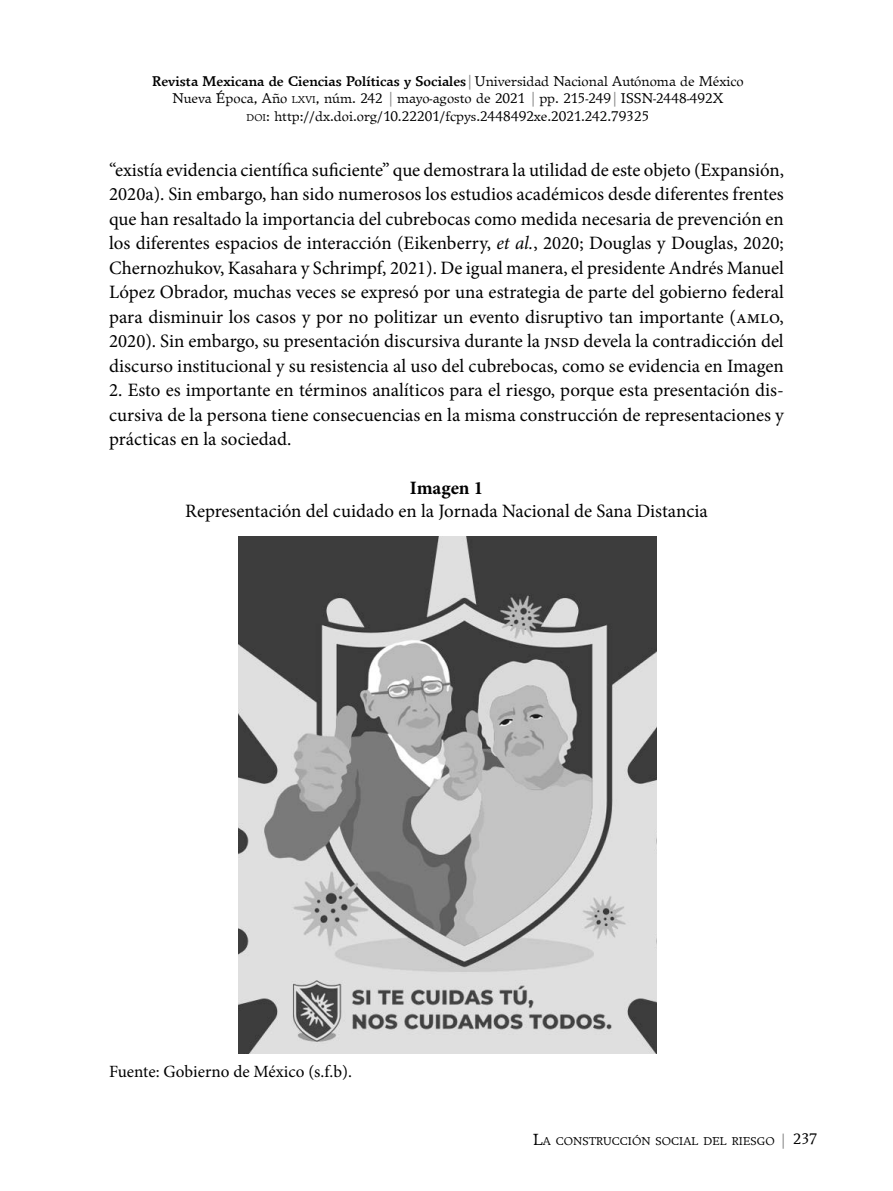
<style>
.page{position:relative;width:893px;height:1191px;background:#fff}
.page>*{position:absolute;margin:0;border:0;box-sizing:border-box;transform-origin:0 0}
.t1{font:20.12px "Minion Pro";letter-spacing:-.005em;color:#000}
.t2{font:18.9px/24.5px "Minion Pro";color:#000;text-align:justify}
.t3{font:700 18.9px "Minion Pro";color:#000}
.t4{font:17.15px "Minion Pro";letter-spacing:-.005em;color:#000}
.t5{font:14.53px/17.5px "Breughel T";color:#000;text-align:center}
.t6{font:11.72px "Breughel T";color:#000}
.s1{font-weight:700}
.s2{color:#878787}
.s3{font-size:10.15px}
.s4{font-style:italic}
.s5{font-size:16.62px}
.s6{font-size:15.75px}
</style>
<div class="page">
<img style="left:238px;top:536px;width:419px;height:517px">
<p class="t5" style="left:152px;top:72px;width:593px"><span class="s1">Revista Mexicana de Ciencias Políticas y Sociales</span><span class="s2">⎥</span> Universidad Nacional Autónoma de México<br>Nueva Época, Año <span class="s3">LXVI</span>, núm. 242 <span class="s2">⎥</span> mayo-agosto de 2021 <span class="s2">⎥</span> pp. 215-249<span class="s2">⎥</span> ISSN-2448-492X<br><span class="s3">DOI</span>: http://dx.doi.org/10.22201/fcpys.2448492xe.2021.242.79325</p>
<p class="t2" style="left:109px;top:158px;width:676px">“existía evidencia científica suficiente” que demostrara la utilidad de este objeto (Expansión, 2020a). Sin embargo, han sido numerosos los estudios académicos desde diferentes frentes que han resaltado la importancia del cubrebocas como medida necesaria de prevención en los diferentes espacios de interacción (Eikenberry, <span class="s4">et al.</span>, 2020; Douglas y Douglas, 2020; Chernozhukov, Kasahara y Schrimpf, 2021). De igual manera, el presidente Andrés Manuel López Obrador, muchas veces se expresó por una estrategia de parte del gobierno federal para disminuir los casos y por no politizar un evento disruptivo tan importante (amlo, 2020). Sin embargo, su presentación discursiva durante la jnsd devela la contradicción del discurso institucional y su resistencia al uso del cubrebocas, como se evidencia en Imagen</p>
<p class="t2" style="left:109px;top:378px;width:676px">2. Esto es importante en términos analíticos para el riesgo, porque esta presentación dis&shy;cursiva de la persona tiene consecuencias en la misma construcción de representaciones y prácticas en la sociedad.</p>
<p class="t3" style="left:410px;top:475px;width:75px">Imagen 1</p>
<p class="t2" style="left:185px;top:499px;width:524px">Representación del cuidado en la Jornada Nacional de Sana Distancia</p>
<p class="t1" style="left:8px;top:1052px;width:287px">Fuente: Gobierno de México (s.f.b).</p>
<p class="t4" style="left:109px;top:1060px;width:244px">Fuente: Gobierno de México (s.f.b).</p>
<p class="t6" style="left:533px;top:1134px;width:286px"><span class="s5">L</span>A CONSTRUCCIÓN SOCIAL DEL RIESGO <span class="s2">⎥</span> <span class="s6">237</span></p>
</div>
